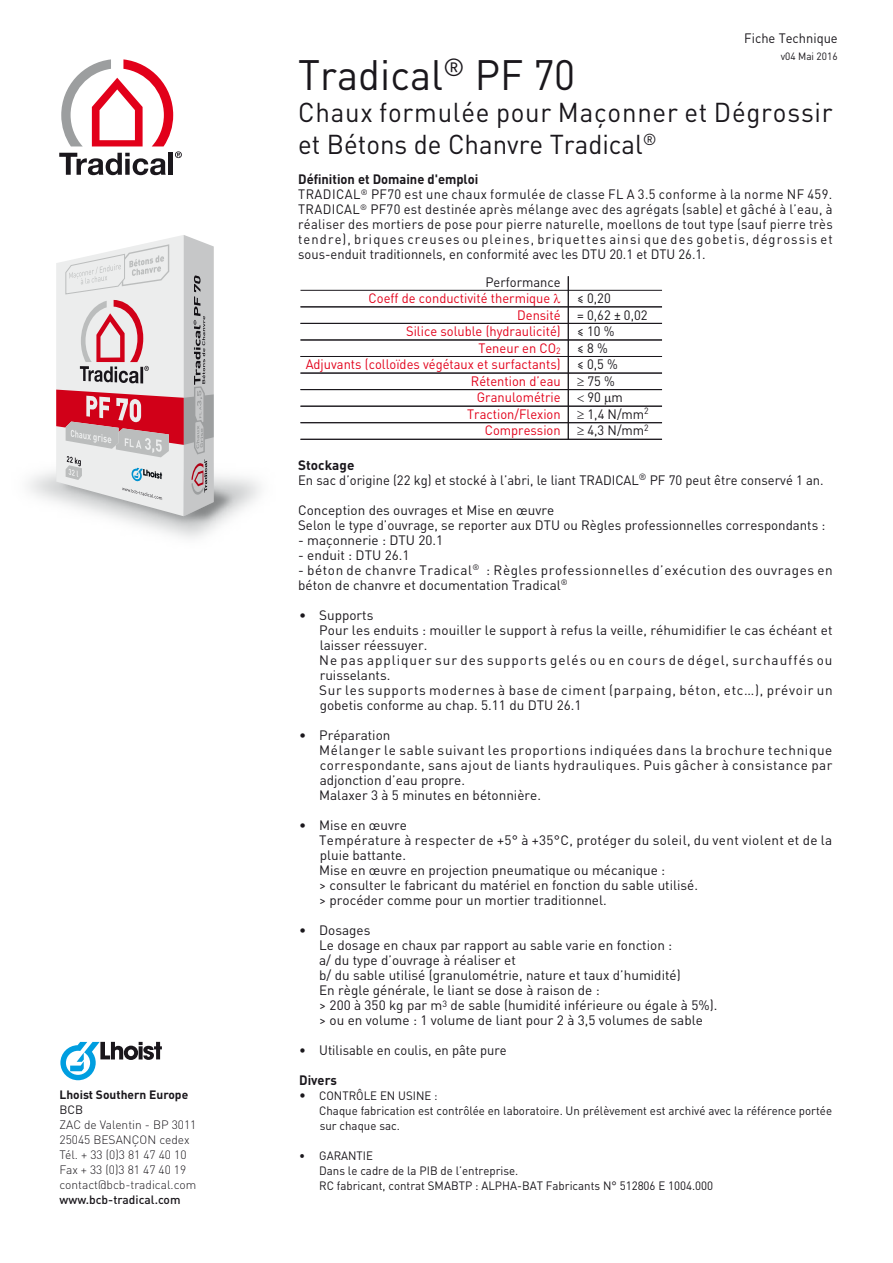
<style>
.page{position:relative;width:893px;height:1263px;background:#fff}
.page>*{position:absolute;margin:0;border:0;box-sizing:border-box;transform-origin:0 0}
.t1{font:42px "DINOT";color:#1a171c;scale:.96 1}
.t2{font:27px/32.4px "DINOT";letter-spacing:.03em;color:#1a171c;scale:.96 1}
.t3{font:13.5px/15px "DINOT";color:#1a171c}
.t4{font:13.5px/15px "DINOT";letter-spacing:.025em;color:#1a171c;scale:.96 1}
.t5{font:13.5px/15px "DINOT";letter-spacing:.035em;color:#1a171c}
.t6{font:13.5px/15px "DINOT";color:#1a171c;scale:.96 1}
.t7{font:13.5px "DINOT";color:#e2001a;scale:.96 1}
.t8{font:13.5px/15px "DINOT";letter-spacing:.04em;color:#1a171c}
.t9{font:700 13.5px "DINOT";color:#1a171c;scale:.96 1}
.t10{font:12px/15px "DINOT";color:#1a171c;scale:.96 1}
.t11{font:300 12px/15px "DINOT";color:#1a171c}
.t12{font:700 12px "DINOT";color:#1a171c}
.t13{font:500 12px "DINOT";color:#1a171c}
.t14{font:12px "DINOT";color:#1a171c}
.t15{font:10.5px "DINOT";color:#1a171c;scale:.96 1}
.s1{font-weight:700}
.s2{font-size:13.5px}
</style>
<div class="page">
<svg style="left:59px;top:59px;width:123px;height:116px"></svg>
<hr style="left:300px;top:290px;width:362px;height:1px;background:#1a171c">
<hr style="left:300px;top:439px;width:362px;height:1px;background:#1a171c">
<hr style="left:300px;top:307px;width:362px;height:1px;background:#1a171c">
<hr style="left:300px;top:323px;width:362px;height:1px;background:#1a171c">
<hr style="left:300px;top:340px;width:362px;height:1px;background:#1a171c">
<hr style="left:300px;top:356px;width:362px;height:1px;background:#1a171c">
<hr style="left:300px;top:373px;width:362px;height:1px;background:#1a171c">
<hr style="left:300px;top:389px;width:362px;height:1px;background:#1a171c">
<hr style="left:300px;top:406px;width:362px;height:1px;background:#1a171c">
<hr style="left:300px;top:422px;width:362px;height:1px;background:#1a171c">
<hr style="left:568px;top:276px;width:1px;height:163px;background:#1a171c">
<svg style="left:60px;top:1042px;width:102px;height:38px"></svg>
<svg style="left:56px;top:235px;width:158px;height:281px;background:#d7c1c4"></svg>
<p class="t12" style="left:60px;top:1086px;width:130px">Lhoist Southern Europe</p>
<p class="t14" style="left:60px;top:1101px;width:25px">BCB</p>
<p class="t11" style="left:60px;top:1116px;width:138px">ZAC de Valentin - BP 3011<br>25045 BESANÇON cedex<br>Tél. + 33 (0)3 81 47 40 10<br>Fax + 33 (0)3 81 47 40 19 contact@bcb-tradical.com</p>
<p class="t13" style="left:60px;top:1191px;width:123px">www.bcb-tradical.com</p>
<p class="t6" style="left:744px;top:30px;width:99px">Fiche Technique</p>
<p class="t15" style="left:781px;top:49px;width:61px">v04 Mai 2016</p>
<h1 class="t1" style="left:298px;top:46px;width:290px">Tradical<sup>®</sup> PF 70</h1>
<h2 class="t2" style="left:298px;top:95px;width:558px">Chaux formulée pour Maçonner et Dégrossir et Bétons de Chanvre Tradical<sup>®</sup></h2>
<p class="t4" style="left:298px;top:172px;width:558px"><span class="s1">Définition et Domaine d'emploi<br></span>TRADICAL<sup>®</sup> PF70 est une chaux formulée de classe FL A 3.5 conforme à la norme NF 459.<br>TRADICAL<sup>®</sup> PF70 est destinée après mélange avec des agrégats (sable) et gâché à l’eau, à réaliser des mortiers de pose pour pierre naturelle, moellons de tout type (sauf pierre très tendre), briques creuses ou pleines, briquettes ainsi que des gobetis, dégrossis et sous-enduit traditionnels, en conformité avec les DTU 20.1 et DTU 26.1.</p>
<p class="t6" style="left:485px;top:274px;width:80px">Performance</p>
<p class="t7" style="left:369px;top:289px;width:191px">Coeff de conductivité thermique</p>
<p class="t7" style="left:517px;top:306px;width:47px">Densité</p>
<p class="t7" style="left:406px;top:322px;width:163px">Silice soluble (hydraulicité)</p>
<p class="t7" style="left:478px;top:339px;width:87px">Teneur en CO<sub>2</sub></p>
<p class="t7" style="left:306px;top:355px;width:267px">Adjuvants (colloïdes végétaux et surfactants)</p>
<p class="t7" style="left:471px;top:372px;width:95px">Rétention d’eau</p>
<p class="t7" style="left:477px;top:388px;width:89px">Granulométrie</p>
<p class="t7" style="left:467px;top:405px;width:99px">Traction/Flexion</p>
<p class="t7" style="left:485px;top:421px;width:81px">Compression</p>
<p class="t6" style="left:577px;top:290px;width:36px">≤ 0,20</p>
<p class="t6" style="left:577px;top:307px;width:75px">= 0,62 ± 0,02</p>
<p class="t6" style="left:577px;top:323px;width:40px">≤ 10 %</p>
<p class="t6" style="left:577px;top:340px;width:33px">≤ 8 %</p>
<p class="t6" style="left:577px;top:356px;width:44px">≤ 0,5 %</p>
<p class="t6" style="left:577px;top:373px;width:41px">≥ 75 %</p>
<p class="t6" style="left:587px;top:389px;width:38px">90 m</p>
<p class="t6" style="left:577px;top:406px;width:76px">≥ 1,4 N/mm<sup>2</sup></p>
<p class="t6" style="left:577px;top:422px;width:76px">≥ 4,3 N/mm<sup>2</sup></p>
<p class="t6" style="left:298px;top:457px;width:549px"><span class="s1">Stockage<br></span>En sac d’origine (22 kg) et stocké à l’abri, le liant TRADICAL<sup>®</sup> PF 70 peut être conservé 1 an.</p>
<p class="t3" style="left:298px;top:502px;width:529px">Conception des ouvrages et Mise en œuvre<br>Selon le type d’ouvrage, se reporter aux DTU ou Règles professionnelles correspondants :</p>
<p class="t3" style="left:298px;top:532px;width:147px">- maçonnerie : DTU 20.1</p>
<p class="t3" style="left:298px;top:547px;width:113px">- enduit : DTU 26.1</p>
<p class="t8" style="left:298px;top:562px;width:536px">- béton de chanvre Tradical<sup>®</sup> : Règles professionnelles d’exécution des ouvrages en béton de chanvre et documentation Tradical<sup>®</sup></p>
<p class="t3" style="left:319px;top:607px;width:515px;text-indent:-20px">• Supports<br>Pour les enduits : mouiller le support à refus la veille, réhumidifier le cas échéant et laisser réessuyer.<br>Ne pas appliquer sur des supports gelés ou en cours de dégel, surchauffés ou ruisselants.<br>Sur les supports modernes à base de ciment (parpaing, béton, etc…), prévoir un gobetis conforme au chap. 5.11 du DTU 26.1</p>
<p class="t5" style="left:319px;top:727px;width:515px;text-indent:-20px">• Préparation<br>Mélanger le sable suivant les proportions indiquées dans la brochure technique correspondante, sans ajout de liants hydrauliques. Puis gâcher à consistance par adjonction d’eau propre.<br>Malaxer 3 à 5 minutes en bétonnière.</p>
<p class="t3" style="left:319px;top:817px;width:515px;text-indent:-20px">• Mise en œuvre<br>Température à respecter de +5° à +35°C, protéger du soleil, du vent violent et de la pluie battante.<br>Mise en œuvre en projection pneumatique ou mécanique :<br>&gt; consulter le fabricant du matériel en fonction du sable utilisé.<br>&gt; procéder comme pour un mortier traditionnel.</p>
<p class="t3" style="left:319px;top:922px;width:400px;text-indent:-20px">• Dosages<br>Le dosage en chaux par rapport au sable varie en fonction :<br>a/ du type d’ouvrage à réaliser et<br>b/ du sable utilisé (granulométrie, nature et taux d’humidité)<br>En règle générale, le liant se dose à raison de :<br>&gt; 200 à 350 kg par m<sup>3</sup> de sable (humidité inférieure ou égale à 5%). &gt; ou en volume : 1 volume de liant pour 2 à 3,5 volumes de sable</p>
<p class="t6" style="left:299px;top:1042px;width:218px">• Utilisable en coulis, en pâte pure</p>
<p class="t9" style="left:299px;top:1070px;width:41px">Divers</p>
<p class="t10" style="left:319px;top:1087px;width:536px;text-indent:-20px"><span class="s2">•</span> CONTRÔLE EN USINE :<br>Chaque fabrication est contrôlée en laboratoire. Un prélèvement est archivé avec la référence portée sur chaque sac.</p>
<p class="t10" style="left:319px;top:1147px;width:412px;text-indent:-20px">• GARANTIE<br>Dans le cadre de la PIB de l’entreprise.<br>RC fabricant, contrat SMABTP : ALPHA-BAT Fabricants N° 512806 E 1004.000</p>
</div>
